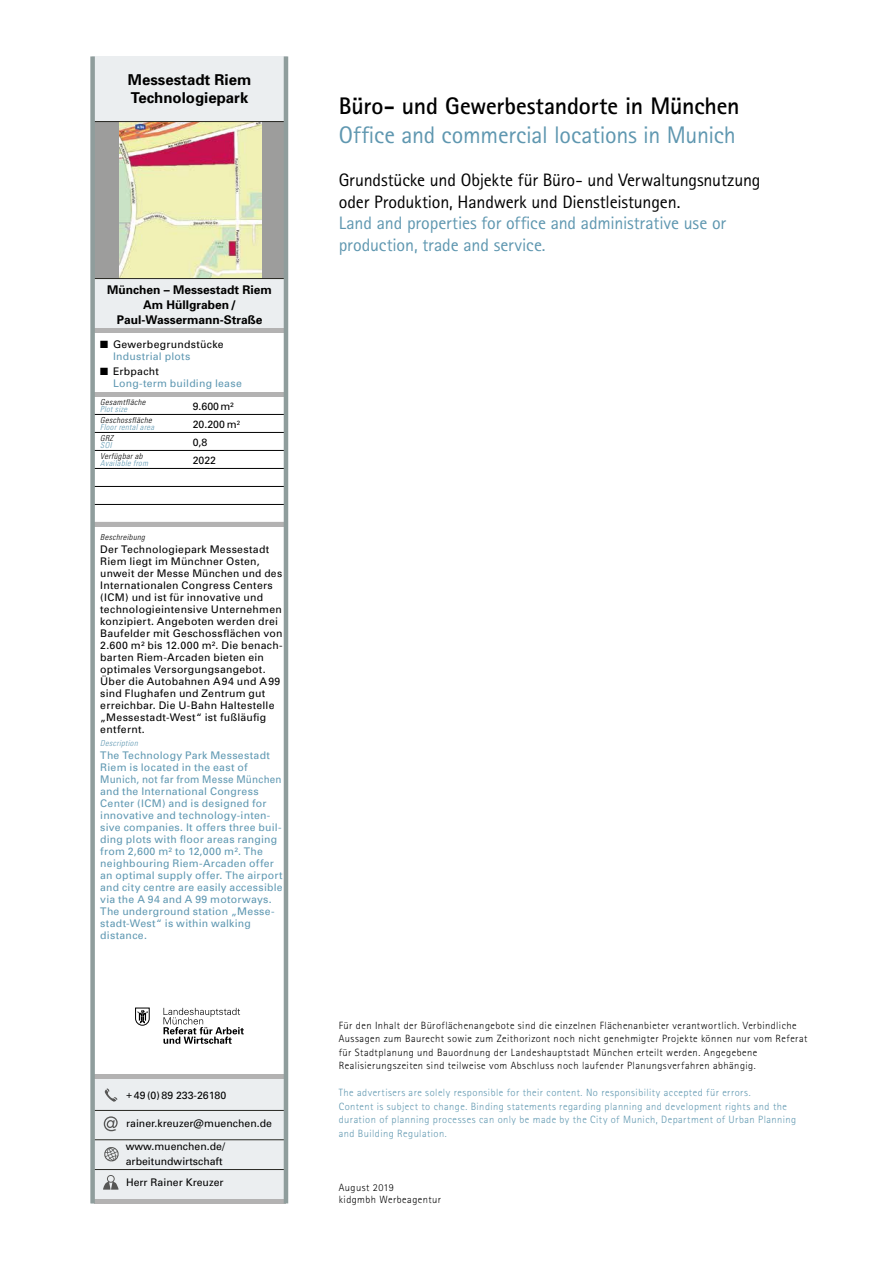
<style>
.page{position:relative;width:893px;height:1263px;background:#fff}
.page>*{position:absolute;margin:0;border:0;box-sizing:border-box;transform-origin:0 0}
.t1{font:24px "Rotis Sans Serif";letter-spacing:-.01em;color:#5f97b0}
.t2{font:700 24px "Rotis Sans Serif";letter-spacing:-.01em;color:#000}
.t3{font:18px/21.6px "Rotis Sans Serif";letter-spacing:-.01em;color:#000}
.t4{font:18px/21.6px "Rotis Sans Serif";letter-spacing:-.005em;color:#5f97b0}
.t5{font:700 15px/18px "Univers";color:#000}
.t6{font:700 12px/15px "Univers";color:#000;text-align:center}
.t7{font:10.5px/12px "Univers";letter-spacing:.02em;color:#000}
.t8{font:10.5px/12px "Univers";letter-spacing:.025em;color:#5f98b2}
.t9{font:300 10.5px/13.5px "Rotis Sans Serif";letter-spacing:.04em;color:#000}
.t10{font:300 10.5px/13.5px "Rotis Sans Serif";letter-spacing:.045em;color:#5f97b0}
.t11{font:10.5px/18px "Univers";color:#000}
.t12{font:italic 300 condensed 8.25px "Univers";letter-spacing:.045em;color:#000}
.t13{font:italic 300 condensed 8.25px "Univers";letter-spacing:.04em;color:#5f98b2}
.s1{color:#5f98b2}
.s2{color:#000}
</style>
<div class="page">
<div style="left:92px;top:56px;width:195px;height:275px;background:#ebeef0"></div>
<div style="left:91px;top:1077px;width:195px;height:126px;background:#ebeef0"></div>
<svg style="left:164px;top:1008px;width:80px;height:36px"></svg>
<svg style="left:135px;top:1008px;width:15px;height:17px"></svg>
<div style="left:94px;top:121px;width:191px;height:158px;background:#9d9d9c"></div>
<img style="left:120px;top:122px;width:141px;height:156px">
<svg style="left:105px;top:1088px;width:12px;height:14px"></svg>
<svg style="left:104px;top:1116px;width:14px;height:15px"></svg>
<svg style="left:104px;top:1147px;width:15px;height:15px"></svg>
<svg style="left:103px;top:1175px;width:16px;height:14px"></svg>
<hr style="left:94px;top:278px;width:191px;height:1px;background:#272721">
<hr style="left:94px;top:121px;width:191px;height:1px;background:#272721">
<hr style="left:94px;top:1110px;width:191px;height:1px;background:#272721">
<hr style="left:94px;top:1139px;width:191px;height:1px;background:#272721">
<hr style="left:94px;top:1169px;width:191px;height:1px;background:#272721">
<hr style="left:94px;top:414px;width:191px;height:1px;background:#000">
<hr style="left:94px;top:432px;width:191px;height:1px;background:#000">
<hr style="left:94px;top:450px;width:191px;height:1px;background:#000">
<hr style="left:94px;top:468px;width:191px;height:1px;background:#000">
<hr style="left:94px;top:486px;width:191px;height:1px;background:#000">
<hr style="left:94px;top:504px;width:191px;height:1px;background:#000">
<div style="left:94px;top:392px;width:191px;height:5px;background:#b3b2b2"></div>
<hr style="left:94px;top:329px;width:191px;height:4px;background:#b3b2b2">
<hr style="left:94px;top:522px;width:191px;height:4px;background:#b3b2b2">
<div style="left:94px;top:1074px;width:191px;height:5px;background:#b3b2b2"></div>
<hr style="left:94px;top:1199px;width:191px;height:4px;background:#b3b2b2">
<div style="left:90px;top:56px;width:5px;height:1147px;background:#8f9d9c"></div>
<hr style="left:284px;top:56px;width:4px;height:1147px;background:#8f9d9c">
<h3 class="t5" style="left:128px;top:71px;width:125px">Messestadt Riem<br>Technologiepark</h3>
<p class="t6" style="left:107px;top:283px;width:166px">München – Messestadt Riem<br>Am Hüllgraben/<br>Paul-Wassermann-Straße</p>
<p class="t7" style="left:113px;top:338px;width:112px;text-indent:-13px">■ Gewerbegrundstücke<br><span class="s1">Industrial plots</span></p>
<p class="t8" style="left:113px;top:365px;width:130px;text-indent:-13px"><span class="s2">■ Erbpacht<br></span>Long-term building lease</p>
<p class="t12" style="left:100px;top:397px;width:47px">Gesamtfläche</p>
<p class="t13" style="left:100px;top:405px;width:28px">Plot size</p>
<p class="t12" style="left:100px;top:415px;width:53px">Geschossfläche</p>
<p class="t13" style="left:100px;top:422px;width:55px">Floor rental area</p>
<p class="t12" style="left:100px;top:433px;width:14px">GRZ</p>
<p class="t13" style="left:100px;top:440px;width:13px">SOI</p>
<p class="t12" style="left:100px;top:451px;width:44px">Verfügbar ab</p>
<p class="t13" style="left:100px;top:458px;width:49px">Available from</p>
<p class="t11" style="left:193px;top:398px;width:49px">9.600m²<br>20.200 m<sup>2<br></sup>0,8<br>2022</p>
<p class="t12" style="left:100px;top:532px;width:46px">Beschreibung</p>
<p class="t7" style="left:100px;top:543px;width:184px">Der Technologiepark Messestadt<br>Riem liegt im Münchner Osten, unweit der Messe München und des<br>Internationalen Congress Centers (ICM) und ist für innovative und technologieintensive Unternehmen konzipiert. Angeboten werden drei<br>Baufelder mit Geschossflächen von<br>2.600 m² bis 12.000 m². Die benach&shy;barten Riem-Arcaden bieten ein optimales Versorgungsangebot.<br>Über die Autobahnen A94 und A99 sind Flughafen und Zentrum gut erreichbar. Die U-Bahn Haltestelle „Messestadt-West“ ist fußläufig entfernt.</p>
<p class="t8" style="left:100px;top:749px;width:184px">The Technology Park Messestadt<br>Riem is located in the east of<br>Munich, not far from Messe München and the International Congress<br>Center (ICM) and is designed for innovative and technology-inten&shy;sive companies. It offers three buil&shy;ding plots with floor areas ranging from 2,600 m² to 12,000 m². The neighbouring Riem-Arcaden offer an optimal supply offer. The airport and city centre are easily accessible via the A 94 and A 99 motorways.<br>The underground station „Messe&shy;stadt-West“ is within walking distance.</p>
<p class="t13" style="left:100px;top:738px;width:39px">Description</p>
<p class="t11" style="left:126px;top:1087px;width:102px">+ 49 (0) 89 233-26180</p>
<p class="t11" style="left:126px;top:1112px;width:148px;line-height:22.6px">rainer.kreuzer@muenchen.de www.muenchen.de/</p>
<p class="t11" style="left:126px;top:1150px;width:99px;line-height:21.6px">arbeitundwirtschaft<br>Herr Rainer Kreuzer</p>
<h1 class="t2" style="left:339px;top:91px;width:402px">Büro- und Gewerbestandorte in München</h1>
<h1 class="t1" style="left:339px;top:120px;width:399px">Office and commercial locations in Munich</h1>
<h2 class="t3" style="left:339px;top:169px;width:423px">Grundstücke und Objekte für Büro- und Verwaltungsnutzung oder Produktion, Handwerk und Dienstleistungen.</h2>
<h2 class="t4" style="left:339px;top:212px;width:389px">Land and properties for office and administrative use or production, trade and service.</h2>
<p class="t9" style="left:339px;top:1018px;width:470px">Für den Inhalt der Büroflächenangebote sind die einzelnen Flächenanbieter verantwortlich. Verbindliche Aussagen zum Baurecht sowie zum Zeithorizont noch nicht genehmigter Projekte können nur vom Referat für Stadtplanung und Bauordnung der Landeshauptstadt München erteilt werden. Angegebene Realisierungszeiten sind teilweise vom Abschluss noch laufender Planungsverfahren abhängig.</p>
<p class="t10" style="left:339px;top:1086px;width:459px">The advertisers are solely responsible for their content. No responsibility accepted für errors.<br>Content is subject to change. Binding statements regarding planning and development rights and the duration of planning processes can only be made by the City of Munich, Department of Urban Planning and Building Regulation.</p>
<p class="t9" style="left:339px;top:1181px;width:104px;line-height:12.6px">August 2019<br>kidgmbh Werbeagentur</p>
</div>
